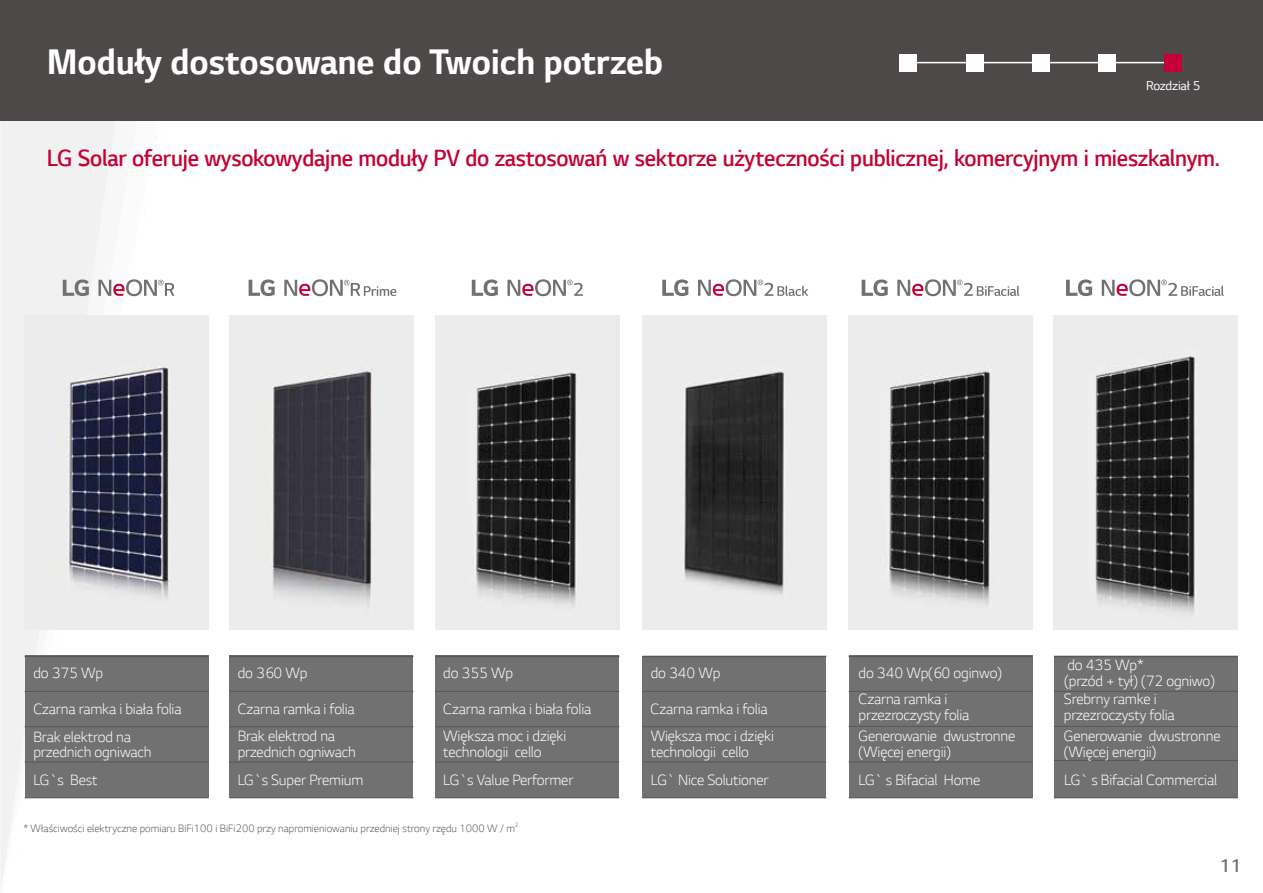
<style>
.page{position:relative;width:1263px;height:893px;background:#fff}
.page>*{position:absolute;margin:0;border:0;box-sizing:border-box;transform-origin:0 0}
.t1{font:700 37.5px "LG Smart";color:#fff}
.t2{font:300 24.75px "LG Smart";letter-spacing:-.01em;color:#c40037;scale:.95 1}
.t3{font:300 19.5px "LG Smart";color:#727171}
.t4{font:300 15.75px/15.8px "LG Smart";letter-spacing:-.01em;color:#fff}
.t5{font:13.5px "LG Smart";letter-spacing:-.01em;color:#fff}
.t6{font:300 11.25px "LG Smart";color:#5a5757}
.t7{font:300 6.6px "LG Smart";color:#5a5757}
</style>
<div class="page">
<img style="left:1px;top:121px;width:183px;height:763px">
<div style="left:0;top:0;width:1263px;height:121px;background:#4d4949"></div>
<hr style="left:912px;top:62px;width:262px;height:1px;background:#fff">
<div style="left:900px;top:54px;width:17px;height:17px;background:#fff"></div>
<div style="left:966px;top:54px;width:17px;height:17px;background:#fff"></div>
<div style="left:1032px;top:54px;width:17px;height:17px;background:#fff"></div>
<div style="left:1098px;top:54px;width:17px;height:17px;background:#fff"></div>
<div style="left:1164px;top:54px;width:17px;height:17px;background:#c40037"></div>
<div style="left:642px;top:656px;width:184px;height:141px;background:#727171"></div>
<svg style="left:662px;top:279px;width:26px;height:17px"></svg>
<svg style="left:698px;top:279px;width:110px;height:17px"></svg>
<img style="left:642px;top:315px;width:184px;height:315px">
<hr style="left:642px;top:656px;width:184px;height:1px;background:#5a5757">
<hr style="left:642px;top:691px;width:184px;height:1px;background:#5a5757">
<hr style="left:642px;top:726px;width:184px;height:1px;background:#5a5757">
<hr style="left:642px;top:762px;width:184px;height:1px;background:#5a5757">
<hr style="left:642px;top:797px;width:184px;height:1px;background:#5a5757">
<div style="left:25px;top:656px;width:184px;height:142px;background:#727171"></div>
<svg style="left:63px;top:279px;width:26px;height:17px"></svg>
<svg style="left:98px;top:279px;width:76px;height:17px"></svg>
<img style="left:25px;top:315px;width:184px;height:315px">
<hr style="left:25px;top:656px;width:184px;height:1px;background:#5a5757">
<hr style="left:25px;top:691px;width:184px;height:1px;background:#5a5757">
<hr style="left:25px;top:726px;width:184px;height:1px;background:#5a5757">
<hr style="left:25px;top:762px;width:184px;height:1px;background:#5a5757">
<hr style="left:25px;top:797px;width:184px;height:1px;background:#5a5757">
<div style="left:229px;top:656px;width:184px;height:142px;background:#727171"></div>
<svg style="left:249px;top:279px;width:26px;height:17px"></svg>
<svg style="left:284px;top:279px;width:112px;height:17px"></svg>
<img style="left:229px;top:315px;width:184px;height:315px">
<hr style="left:229px;top:656px;width:184px;height:1px;background:#5a5757">
<hr style="left:229px;top:691px;width:184px;height:1px;background:#5a5757">
<hr style="left:229px;top:726px;width:184px;height:1px;background:#5a5757">
<hr style="left:229px;top:762px;width:184px;height:1px;background:#5a5757">
<hr style="left:229px;top:797px;width:184px;height:1px;background:#5a5757">
<div style="left:849px;top:656px;width:183px;height:142px;background:#727171"></div>
<svg style="left:862px;top:279px;width:26px;height:17px"></svg>
<svg style="left:897px;top:279px;width:122px;height:17px"></svg>
<img style="left:849px;top:315px;width:183px;height:315px">
<hr style="left:849px;top:656px;width:183px;height:1px;background:#5a5757">
<hr style="left:849px;top:691px;width:183px;height:1px;background:#5a5757">
<hr style="left:849px;top:726px;width:183px;height:1px;background:#5a5757">
<hr style="left:849px;top:762px;width:183px;height:1px;background:#5a5757">
<hr style="left:849px;top:797px;width:183px;height:1px;background:#5a5757">
<div style="left:1054px;top:656px;width:184px;height:141px;background:#727171"></div>
<svg style="left:1066px;top:279px;width:26px;height:17px"></svg>
<svg style="left:1102px;top:279px;width:122px;height:17px"></svg>
<img style="left:1054px;top:315px;width:184px;height:315px">
<hr style="left:1054px;top:656px;width:184px;height:1px;background:#5a5757">
<hr style="left:1054px;top:760px;width:184px;height:1px;background:#5a5757">
<hr style="left:1054px;top:797px;width:184px;height:1px;background:#5a5757">
<img style="left:435px;top:315px;width:184px;height:315px">
<svg style="left:472px;top:279px;width:26px;height:17px"></svg>
<svg style="left:507px;top:279px;width:76px;height:17px"></svg>
<div style="left:435px;top:656px;width:184px;height:142px;background:#727171"></div>
<hr style="left:435px;top:656px;width:184px;height:1px;background:#5a5757">
<hr style="left:435px;top:691px;width:184px;height:1px;background:#5a5757">
<hr style="left:435px;top:726px;width:184px;height:1px;background:#5a5757">
<hr style="left:435px;top:762px;width:184px;height:1px;background:#5a5757">
<hr style="left:435px;top:797px;width:184px;height:1px;background:#5a5757">
<hr style="left:1054px;top:691px;width:184px;height:1px;background:#5a5757">
<hr style="left:1054px;top:726px;width:184px;height:1px;background:#5a5757">
<h1 class="t1" style="left:47px;top:36px;width:618px">Moduły dostosowane do Twoich potrzeb</h1>
<p class="t5" style="left:1146px;top:77px;width:56px">Rozdział 5</p>
<h2 class="t2" style="left:47px;top:141px;width:1236px">LG Solar oferuje wysokowydajne moduły PV do zastosowań w sektorze użyteczności publicznej, komercyjnym i mieszkalnym.</h2>
<p class="t4" style="left:33px;top:665px;width:71px">do 375 Wp</p>
<p class="t4" style="left:33px;top:695px;width:150px;line-height:27.2px">Czarna ramka i biała folia<br>Brak elektrod na</p>
<p class="t4" style="left:33px;top:738px;width:120px;line-height:27.6px">przednich ogniwach<br>LG`s Best</p>
<p class="t4" style="left:238px;top:665px;width:71px">do 360 Wp</p>
<p class="t4" style="left:238px;top:694px;width:119px;line-height:27.6px">Czarna ramka i folia<br>Brak elektrod na</p>
<p class="t4" style="left:238px;top:738px;width:127px;line-height:27.5px">przednich ogniwach<br>LG`s Super Premium</p>
<p class="t4" style="left:238px;top:701px;width:56px">Full bl ck</p>
<p class="t4" style="left:443px;top:665px;width:71px">do 355 Wp</p>
<p class="t4" style="left:443px;top:695px;width:150px;line-height:27px">Czarna ramka i biała folia<br>Większa moc i dzięki</p>
<p class="t4" style="left:443px;top:737px;width:132px;line-height:27.8px">technologii cello<br>LG`s Value Performer</p>
<p class="t6" style="left:23px;top:821px;width:493px">* Właściwości elektryczne pomiaru BiFi100 i BiFi200 przy napromieniowaniu przedniej strony rzędu 1000 W / m</p>
<p class="t7" style="left:515px;top:820px;width:5px">2</p>
<p class="t4" style="left:651px;top:665px;width:71px">do 340 Wp</p>
<p class="t4" style="left:651px;top:700px;width:119px">Czarna ramka i folia</p>
<p class="t4" style="left:651px;top:728px;width:125px">Większa moc i dzięki technologii cello</p>
<p class="t4" style="left:651px;top:771px;width:119px">LG` Nice Solutioner</p>
<p class="t4" style="left:859px;top:659px;width:145px;line-height:26.1px">do 340 Wp(60 oginwo)<br>Czarna ramka i</p>
<p class="t4" style="left:859px;top:704px;width:158px;line-height:21.1px">przezroczysty folia<br>Generowanie dwustronne</p>
<p class="t4" style="left:859px;top:737px;width:123px;line-height:27.6px">(Więcej energii)<br>LG` s Bifacial Home</p>
<p class="t4" style="left:1064px;top:656px;width:152px">do 435 Wp*<br>(przód + tył) (72 ogniwo)</p>
<p class="t4" style="left:1064px;top:691px;width:112px">Srebrny ramke i przezroczysty folia</p>
<p class="t4" style="left:1064px;top:728px;width:158px">Generowanie dwustronne (Więcej energii)</p>
<p class="t4" style="left:1064px;top:771px;width:154px">LG` s Bifacial Commercial</p>
<p class="t3" style="left:1220px;top:852px;width:23px">11</p>
</div>
